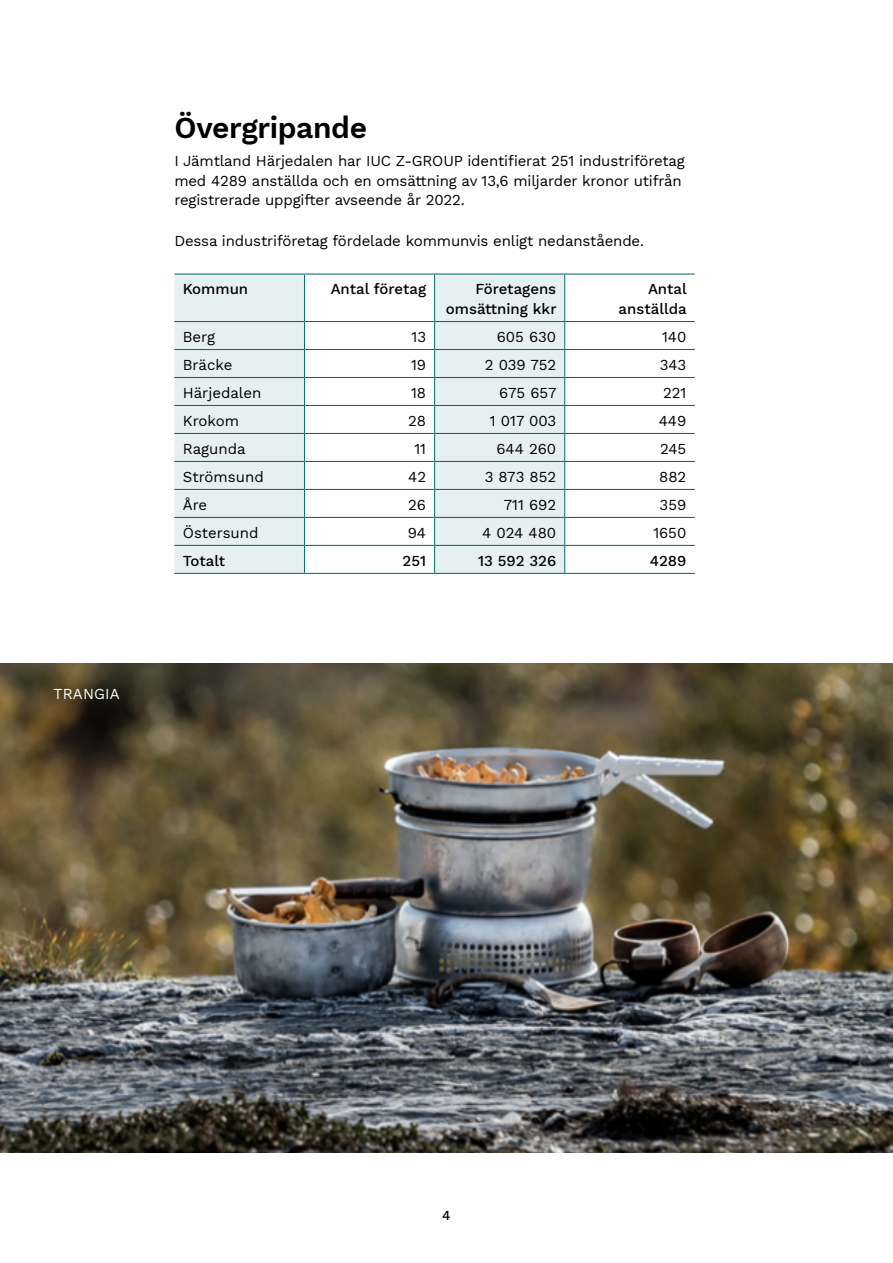
<style>
.page{position:relative;width:893px;height:1263px;background:#fff}
.page>*{position:absolute;margin:0;border:0;box-sizing:border-box;transform-origin:0 0}
.h1_-_inlaga{font:600 30px "Work Sans";letter-spacing:-.01em;color:#000}
.p_-_brödtext{font:15px/19.5px "Work Sans";letter-spacing:-.01em;color:#000}
.td_-_datacell{font:15px "Work Sans";color:#000}
.th_-_rubrikcell{font:500 15px "Work Sans";color:#000}
.td_-_datacell-2{font:500 15px "Work Sans";color:#000}
.p_-_brödtext-2{font:15px "Work Sans";letter-spacing:.01em;color:#fff}
.t1{font:500 13.5px "Work Sans";color:#000}
</style>
<div class="page">
<div style="left:174px;top:275px;width:390px;height:298px;background:#e6f0f1"></div>
<hr style="left:564px;top:275px;width:1px;height:46px;background:#036e78">
<svg style="left:304px;top:275px;width:131px;height:298px"></svg>
<hr style="left:434px;top:275px;width:1px;height:46px;background:#036e78">
<hr style="left:304px;top:275px;width:1px;height:46px;background:#036e78">
<svg style="left:564px;top:322px;width:1px;height:251px"></svg>
<hr style="left:174px;top:273px;width:130px;height:2px;background:#036e78">
<hr style="left:304px;top:273px;width:131px;height:2px;background:#036e78">
<hr style="left:435px;top:273px;width:130px;height:2px;background:#036e78">
<hr style="left:565px;top:273px;width:130px;height:2px;background:#036e78">
<hr style="left:174px;top:321px;width:130px;height:1px;background:#036e78">
<hr style="left:304px;top:321px;width:131px;height:1px;background:#036e78">
<hr style="left:435px;top:321px;width:130px;height:1px;background:#036e78">
<hr style="left:565px;top:321px;width:130px;height:1px;background:#036e78">
<hr style="left:174px;top:349px;width:130px;height:1px;background:#036e78">
<hr style="left:304px;top:349px;width:131px;height:1px;background:#036e78">
<hr style="left:435px;top:349px;width:130px;height:1px;background:#036e78">
<hr style="left:565px;top:349px;width:130px;height:1px;background:#036e78">
<hr style="left:174px;top:377px;width:130px;height:1px;background:#036e78">
<hr style="left:304px;top:377px;width:131px;height:1px;background:#036e78">
<hr style="left:435px;top:377px;width:130px;height:1px;background:#036e78">
<hr style="left:565px;top:377px;width:130px;height:1px;background:#036e78">
<hr style="left:174px;top:405px;width:130px;height:1px;background:#036e78">
<hr style="left:304px;top:405px;width:131px;height:1px;background:#036e78">
<hr style="left:435px;top:405px;width:130px;height:1px;background:#036e78">
<hr style="left:565px;top:405px;width:130px;height:1px;background:#036e78">
<hr style="left:174px;top:433px;width:130px;height:1px;background:#036e78">
<hr style="left:304px;top:433px;width:131px;height:1px;background:#036e78">
<hr style="left:435px;top:433px;width:130px;height:1px;background:#036e78">
<hr style="left:565px;top:433px;width:130px;height:1px;background:#036e78">
<hr style="left:174px;top:461px;width:130px;height:1px;background:#036e78">
<hr style="left:304px;top:461px;width:131px;height:1px;background:#036e78">
<hr style="left:435px;top:461px;width:130px;height:1px;background:#036e78">
<hr style="left:565px;top:461px;width:130px;height:1px;background:#036e78">
<hr style="left:174px;top:489px;width:130px;height:1px;background:#036e78">
<hr style="left:304px;top:489px;width:131px;height:1px;background:#036e78">
<hr style="left:435px;top:489px;width:130px;height:1px;background:#036e78">
<hr style="left:565px;top:489px;width:130px;height:1px;background:#036e78">
<hr style="left:174px;top:517px;width:130px;height:1px;background:#036e78">
<hr style="left:304px;top:517px;width:131px;height:1px;background:#036e78">
<hr style="left:435px;top:517px;width:130px;height:1px;background:#036e78">
<hr style="left:565px;top:517px;width:130px;height:1px;background:#036e78">
<hr style="left:174px;top:545px;width:130px;height:1px;background:#036e78">
<hr style="left:304px;top:545px;width:131px;height:1px;background:#036e78">
<hr style="left:435px;top:545px;width:130px;height:1px;background:#036e78">
<hr style="left:565px;top:545px;width:130px;height:1px;background:#036e78">
<hr style="left:174px;top:573px;width:130px;height:1px;background:#036e78">
<hr style="left:304px;top:573px;width:131px;height:1px;background:#036e78">
<hr style="left:435px;top:573px;width:130px;height:1px;background:#036e78">
<hr style="left:565px;top:573px;width:130px;height:1px;background:#036e78">
<img style="left:0;top:663px;width:892px;height:489px">
<p class="p_-_brödtext-2" style="left:54px;top:682px;width:68px">TRANGIA</p>
<h1 class="h1_-_inlaga" style="left:174px;top:105px;width:194px">Övergripande</h1>
<p class="p_-_brödtext" style="left:174px;top:151px;width:512px">I Jämtland Härjedalen har IUC Z-GROUP identifierat 251 industriföretag med 4289 anställda och en omsättning av 13,6 miljarder kronor utifrån registrerade uppgifter avseende år 2022.</p>
<p class="p_-_brödtext" style="left:174px;top:231px;width:471px">Dessa industriföretag fördelade kommunvis enligt nedanstående.</p>
<p class="th_-_rubrikcell" style="left:183px;top:278px;width:67px">Kommun</p>
<p class="th_-_rubrikcell" style="left:331px;top:278px;width:97px">Antal företag</p>
<p class="th_-_rubrikcell" style="left:475px;top:278px;width:82px">Företagens</p>
<p class="th_-_rubrikcell" style="left:446px;top:297px;width:112px">omsättning kkr</p>
<p class="th_-_rubrikcell" style="left:648px;top:278px;width:40px">Antal</p>
<p class="th_-_rubrikcell" style="left:619px;top:297px;width:70px">anställda</p>
<p class="td_-_datacell" style="left:183px;top:325px;width:34px">Berg</p>
<p class="td_-_datacell" style="left:411px;top:325px;width:16px">13</p>
<p class="td_-_datacell" style="left:497px;top:325px;width:61px">605 630</p>
<p class="td_-_datacell" style="left:662px;top:325px;width:26px">140</p>
<p class="td_-_datacell" style="left:183px;top:353px;width:51px">Bräcke</p>
<p class="td_-_datacell" style="left:411px;top:353px;width:17px">19</p>
<p class="td_-_datacell" style="left:485px;top:353px;width:73px">2 039 752</p>
<p class="td_-_datacell" style="left:660px;top:353px;width:28px">343</p>
<p class="td_-_datacell" style="left:183px;top:381px;width:80px">Härjedalen</p>
<p class="td_-_datacell" style="left:411px;top:381px;width:17px">18</p>
<p class="td_-_datacell" style="left:499px;top:381px;width:59px">675 657</p>
<p class="td_-_datacell" style="left:663px;top:381px;width:25px">221</p>
<p class="td_-_datacell" style="left:183px;top:409px;width:58px">Krokom</p>
<p class="td_-_datacell" style="left:408px;top:409px;width:19px">28</p>
<p class="td_-_datacell" style="left:490px;top:409px;width:68px">1 017 003</p>
<p class="td_-_datacell" style="left:659px;top:409px;width:29px">449</p>
<p class="td_-_datacell" style="left:183px;top:437px;width:64px">Ragunda</p>
<p class="td_-_datacell" style="left:414px;top:437px;width:13px">11</p>
<p class="td_-_datacell" style="left:496px;top:437px;width:61px">644 260</p>
<p class="td_-_datacell" style="left:660px;top:437px;width:28px">245</p>
<p class="td_-_datacell" style="left:183px;top:465px;width:82px">Strömsund</p>
<p class="td_-_datacell" style="left:408px;top:465px;width:19px">42</p>
<p class="td_-_datacell" style="left:485px;top:465px;width:73px">3 873 852</p>
<p class="td_-_datacell" style="left:659px;top:465px;width:29px">882</p>
<p class="td_-_datacell" style="left:183px;top:493px;width:26px">Åre</p>
<p class="td_-_datacell" style="left:408px;top:493px;width:19px">26</p>
<p class="td_-_datacell" style="left:504px;top:493px;width:54px">711 692</p>
<p class="td_-_datacell" style="left:660px;top:493px;width:28px">359</p>
<p class="td_-_datacell" style="left:183px;top:521px;width:77px">Östersund</p>
<p class="td_-_datacell" style="left:408px;top:521px;width:20px">94</p>
<p class="td_-_datacell" style="left:482px;top:521px;width:75px">4 024 480</p>
<p class="td_-_datacell" style="left:653px;top:521px;width:35px">1650</p>
<p class="td_-_datacell-2" style="left:183px;top:549px;width:44px">Totalt</p>
<p class="td_-_datacell-2" style="left:403px;top:549px;width:25px">251</p>
<p class="td_-_datacell-2" style="left:478px;top:549px;width:80px">13 592 326</p>
<p class="td_-_datacell-2" style="left:650px;top:549px;width:38px">4289</p>
<p class="t1" style="left:442px;top:1205px;width:10px">4</p>
</div>
